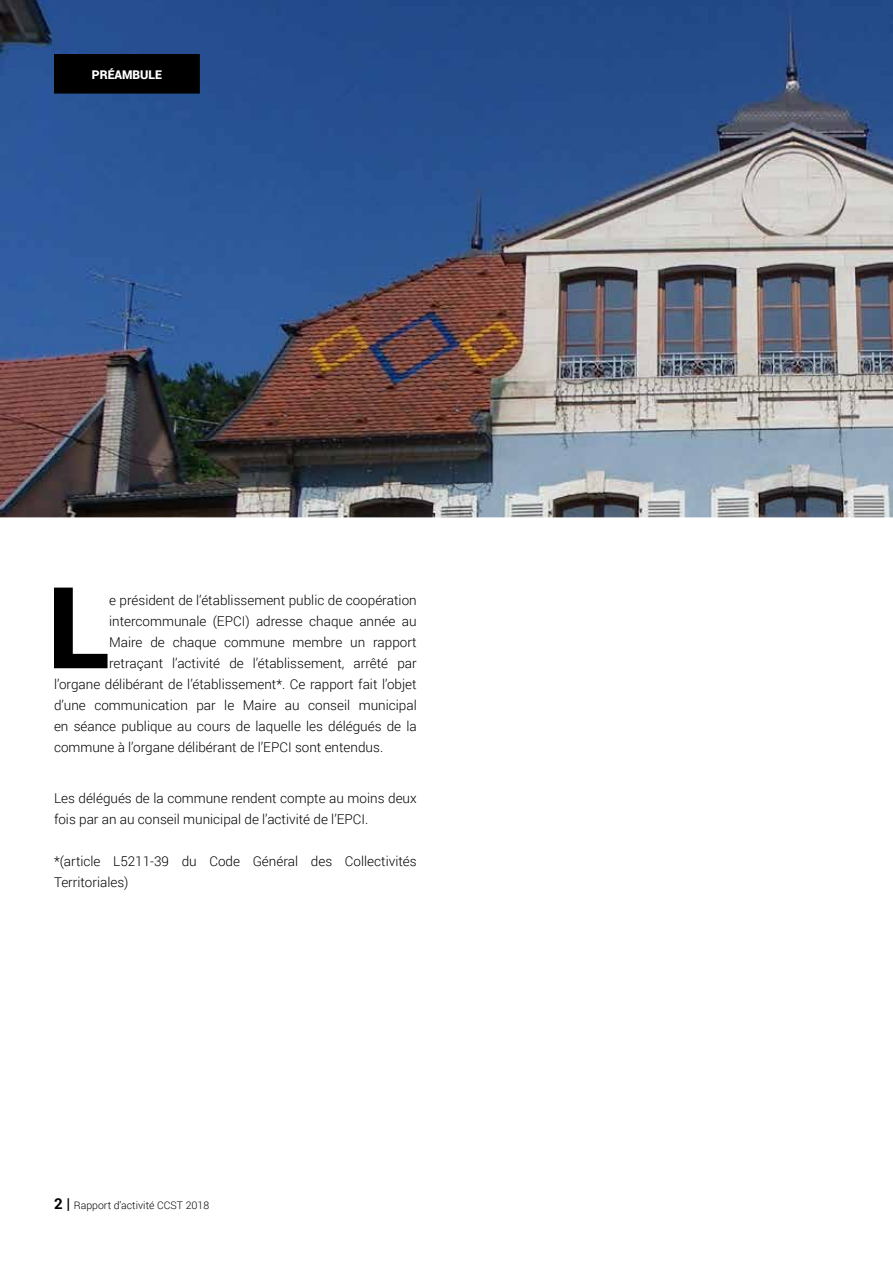
<style>
.page{position:relative;width:893px;height:1263px;background:#fff}
.page>*{position:absolute;margin:0;border:0;box-sizing:border-box;transform-origin:0 0}
.t1{font:900 113.4px "Roboto";color:#000}
.t2{font:300 13.5px/21px "Roboto";color:#000}
.t3{font:900 12px "Roboto";color:#fff}
.t4{font:300 10.5px "Roboto";color:#000}
.s1{font-weight:700;font-size:15px}
</style>
<div class="page">
<img style="left:0;top:0;width:893px;height:517px">
<div style="left:55px;top:55px;width:144px;height:38px;background:#000"></div>
<div style="left:54px;top:54px;width:146px;height:40px;border:2px solid #000"></div>
<p class="t3" style="left:92px;top:66px;width:72px">PRÉAMBULE</p>
<h1 class="t1" style="left:48px;top:548px;width:63px">L</h1>
<p class="t2" style="left:109px;top:589px;width:309px">e président de l’établissement public de coopération</p>
<p class="t2" style="left:109px;top:610px;width:309px">intercommunale (EPCI) adresse chaque année au</p>
<p class="t2" style="left:109px;top:631px;width:309px">Maire de chaque commune membre un rapport</p>
<p class="t2" style="left:109px;top:652px;width:309px">retraçant l’activité de l’établissement, arrêté par</p>
<p class="t2" style="left:54px;top:673px;width:364px">l’organe délibérant de l’établissement*. Ce rapport fait l’objet</p>
<p class="t2" style="left:54px;top:694px;width:364px">d’une communication par le Maire au conseil municipal</p>
<p class="t2" style="left:54px;top:715px;width:364px">en séance publique au cours de laquelle les délégués de la</p>
<p class="t2" style="left:54px;top:736px;width:331px">commune à l’organe délibérant de l’EPCI sont entendus.</p>
<p class="t2" style="left:54px;top:787px;width:364px">Les délégués de la commune rendent compte au moins deux fois par an au conseil municipal de l’activité de l’EPCI.</p>
<p class="t2" style="left:54px;top:850px;width:364px">*(article L5211-39 du Code Général des Collectivités<br>Territoriales)</p>
<p class="t4" style="left:54px;top:1198px;width:157px"><span class="s1">2 |</span> Rapport d’activité CCST 2018</p>
</div>
